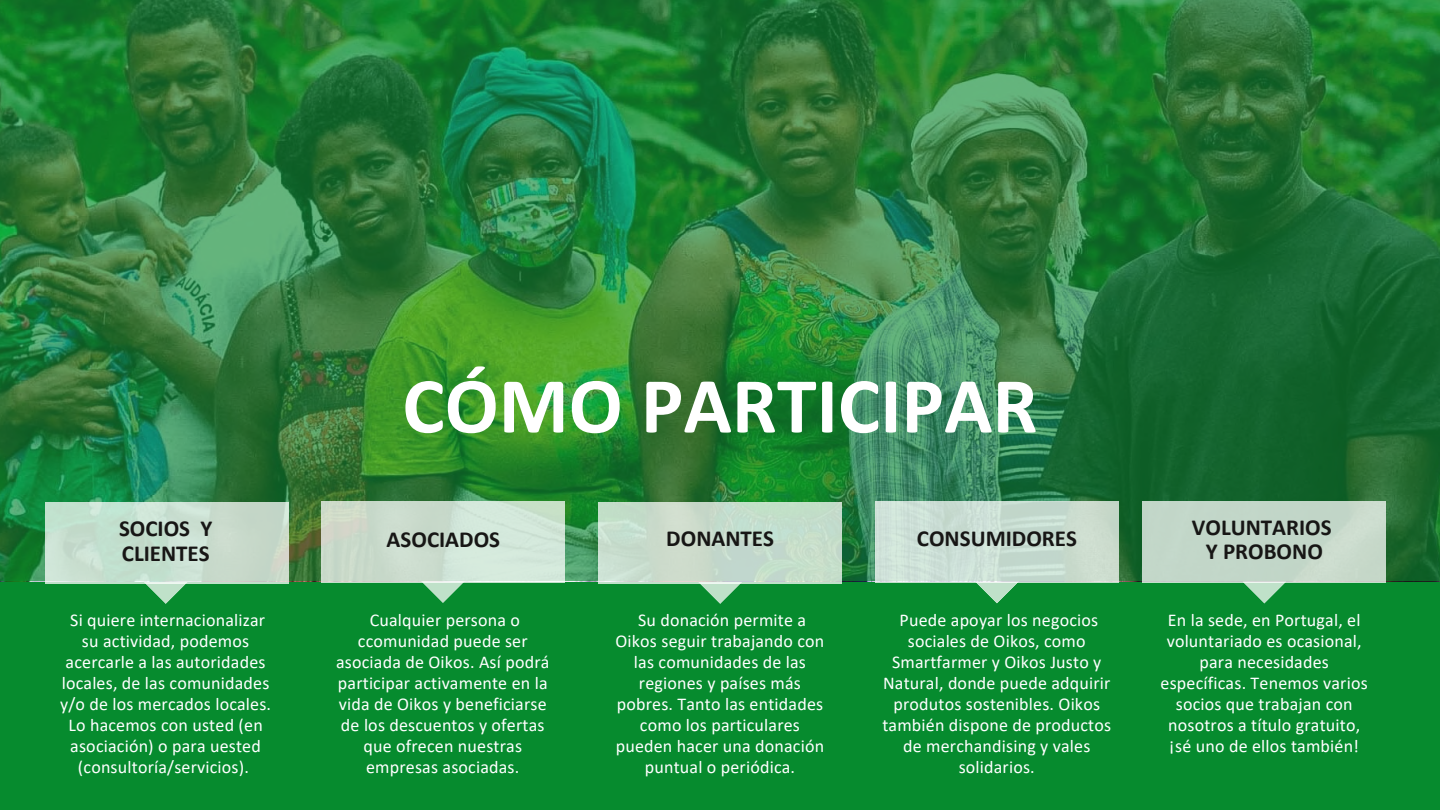
<style>
.page{position:relative;width:1440px;height:810px;background:#068b2e}
.page>*{position:absolute;margin:0;border:0;box-sizing:border-box;transform-origin:0 0}
.t1{font:700 80px "Calibri";color:#fff}
.t2{font:700 23px/24.8px "Calibri";color:#171615}
.t3{font:18px/21px "Calibri";letter-spacing:.01em;color:#fff;text-align:center}
</style>
<div class="page">
<img style="left:0;top:0;width:1440px;height:581px">
<svg style="left:143px;top:583px;width:45px;height:21px"></svg>
<svg style="left:423px;top:583px;width:40px;height:20px"></svg>
<svg style="left:698px;top:583px;width:44px;height:21px"></svg>
<svg style="left:976px;top:583px;width:41px;height:21px"></svg>
<svg style="left:1244px;top:583px;width:41px;height:21px"></svg>
<div style="left:45px;top:502px;width:243px;height:81px;background:linear-gradient(to right,#c6e3d3,#c9d9cb)"></div>
<svg style="left:321px;top:501px;width:243px;height:82px;fill:#cedfcf"></svg>
<div style="left:599px;top:502px;width:243px;height:81px;background:#c6dccc"></div>
<div style="left:875px;top:501px;width:243px;height:82px;background:#ccddd3"></div>
<div style="left:1143px;top:501px;width:243px;height:82px;background:#c2d7c8"></div>
<p class="t2" style="left:119px;top:518px;width:95px">SOCIOS Y<br>CLIENTES</p>
<p class="t3" style="left:60px;top:611px;width:213px">Si quiere internacionalizar su actividad, podemos acercarle a las autoridades locales, de las comunidades y/o de los mercados locales.<br>Lo hacemos con usted (en asociación) o para uested (consultoría/servicios).</p>
<p class="t1" style="left:402px;top:372px;width:637px">CÓMO PARTICIPAR</p>
<p class="t2" style="left:387px;top:529px;width:115px">ASOCIADOS</p>
<p class="t3" style="left:336px;top:611px;width:215px">Cualquier persona o ccomunidad puede ser asociada de Oikos. Así podrá participar activamente en la vida de Oikos y beneficiarse de los descuentos y ofertas que ofrecen nuestras empresas asociadas.</p>
<p class="t2" style="left:666px;top:527px;width:109px">DONANTES</p>
<p class="t3" style="left:616px;top:611px;width:210px">Su donación permite a<br>Oikos seguir trabajando con las comunidades de las regiones y países más pobres. Tanto las entidades como los particulares pueden hacer una donación puntual o periódica.</p>
<p class="t2" style="left:917px;top:528px;width:162px">CONSUMIDORES</p>
<p class="t3" style="left:882px;top:611px;width:230px">Puede apoyar los negocios sociales de Oikos, como<br>Smartfarmer y Oikos Justo y<br>Natural, donde puede adquirir produtos sostenibles. Oikos también dispone de productos de merchandising y vales solidarios.</p>
<p class="t2" style="left:1192px;top:517px;width:141px">VOLUNTARIOS</p>
<p class="t2" style="left:1206px;top:541px;width:118px">Y PROBONO</p>
<p class="t3" style="left:1161px;top:611px;width:209px">En la sede, en Portugal, el voluntariado es ocasional, para necesidades específicas. Tenemos varios socios que trabajan con nosotros a título gratuito, ¡sé uno de ellos también!</p>
</div>
